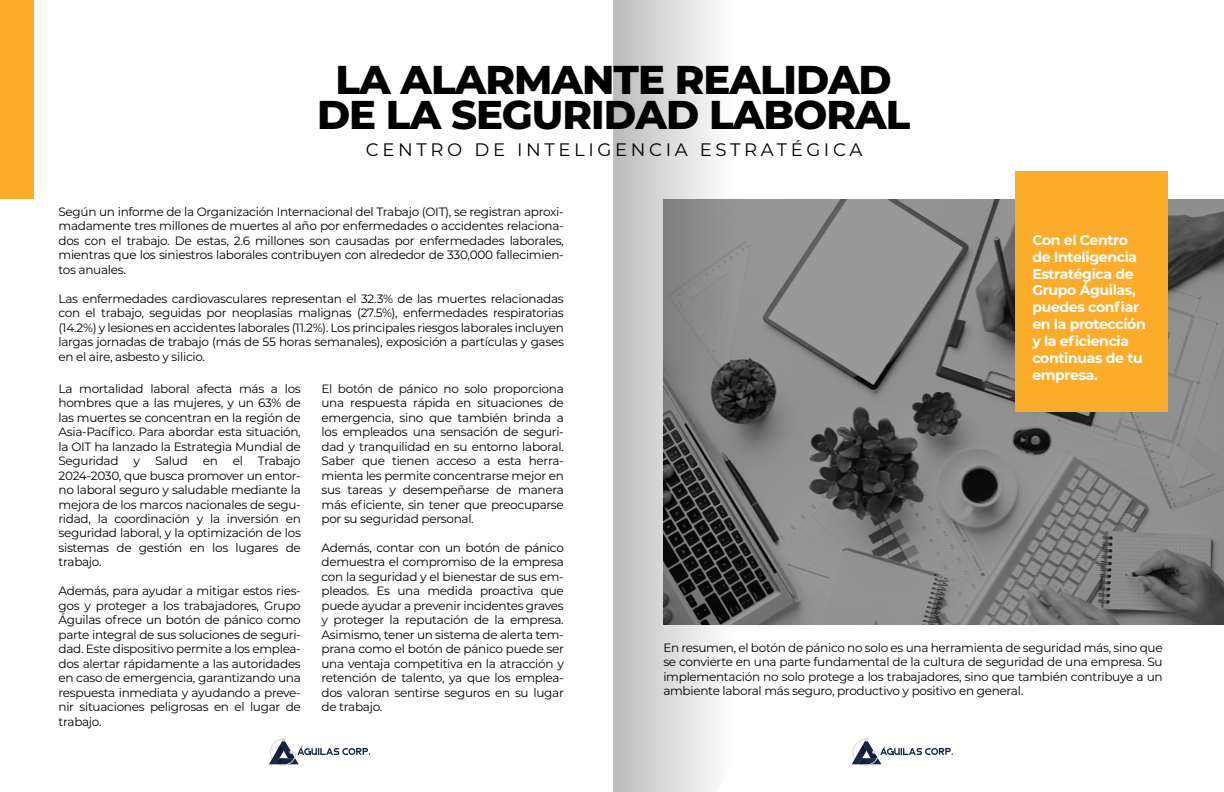
<style>
.page{position:relative;width:1224px;height:792px;background:#fff}
.page>*{position:absolute;margin:0;border:0;box-sizing:border-box;transform-origin:0 0}
.t1{font:800 40.2px/35.2px "Montserrat";letter-spacing:-.025em;color:#000;text-align:center}
.t2{font:18.1px "Montserrat";letter-spacing:.2em;color:#000}
.t3{font:700 14.1px/16.9px "Montserrat";letter-spacing:-.025em;color:#fff}
.t4{font:12.1px/14.5px "Montserrat";letter-spacing:-.025em;color:#000;text-align:justify}
</style>
<div class="page">
<div style="left:0;top:0;width:33px;height:199px;background:#fbac2a"></div>
<svg style="left:736px;top:199px;width:488px;height:426px;background:#7b7b7b"></svg>
<div style="left:1015px;top:172px;width:153px;height:240px;background:#fbac2a"></div>
<svg style="left:613px;top:0;width:123px;height:792px;background:#b1b2b2"></svg>
<svg style="left:269px;top:738px;width:101px;height:28px"></svg>
<svg style="left:852px;top:738px;width:101px;height:28px"></svg>
<h1 class="t1" style="left:317px;top:60px;width:595px">LA ALARMANTE REALIDAD<br>DE LA SEGURIDAD LABORAL</h1>
<h2 class="t2" style="left:366px;top:137px;width:498px">CENTRO DE INTELIGENCIA ESTRATÉGICA</h2>
<p class="t4" style="left:59px;top:204px;width:507px">Según un informe de la Organización Internacional del Trabajo (OIT), se registran aproxi&shy;madamente tres millones de muertes al año por enfermedades o accidentes relaciona&shy;dos con el trabajo. De estas, 2.6 millones son causadas por enfermedades laborales, mientras que los siniestros laborales contribuyen con alrededor de 330,000 fallecimien&shy;tos anuales.</p>
<p class="t4" style="left:59px;top:291px;width:507px">Las enfermedades cardiovasculares representan el 32.3% de las muertes relacionadas con el trabajo, seguidas por neoplasias malignas (27.5%), enfermedades respiratorias (14.2%) y lesiones en accidentes laborales (11.2%). Los principales riesgos laborales incluyen largas jornadas de trabajo (más de 55 horas semanales), exposición a partículas y gases en el aire, asbesto y silicio.</p>
<p class="t4" style="left:59px;top:381px;width:244px">La mortalidad laboral afecta más a los hombres que a las mujeres, y un 63% de las muertes se concentran en la región de Asia-Pacífico. Para abordar esta situación, la OIT ha lanzado la Estrategia Mundial de Seguridad y Salud en el Trabajo 2024-2030, que busca promover un entor&shy;no laboral seguro y saludable mediante la mejora de los marcos nacionales de segu&shy;ridad, la coordinación y la inversión en seguridad laboral, y la optimización de los sistemas de gestión en los lugares de trabajo.</p>
<p class="t4" style="left:59px;top:583px;width:244px">Además, para ayudar a mitigar estos ries&shy;gos y proteger a los trabajadores, Grupo Águilas ofrece un botón de pánico como parte integral de sus soluciones de seguri&shy;dad. Este dispositivo permite a los emplea&shy;dos alertar rápidamente a las autoridades en caso de emergencia, garantizando una respuesta inmediata y ayudando a preve&shy;nir situaciones peligrosas en el lugar de trabajo.</p>
<p class="t4" style="left:322px;top:381px;width:244px">El botón de pánico no solo proporciona una respuesta rápida en situaciones de emergencia, sino que también brinda a los empleados una sensación de seguri&shy;dad y tranquilidad en su entorno laboral.<br>Saber que tienen acceso a esta herra&shy;mienta les permite concentrarse mejor en sus tareas y desempeñarse de manera más eficiente, sin tener que preocuparse por su seguridad personal.</p>
<p class="t4" style="left:322px;top:540px;width:244px">Además, contar con un botón de pánico demuestra el compromiso de la empresa con la seguridad y el bienestar de sus em&shy;pleados. Es una medida proactiva que puede ayudar a prevenir incidentes graves y proteger la reputación de la empresa.<br>Asimismo, tener un sistema de alerta tem&shy;prana como el botón de pánico puede ser una ventaja competitiva en la atracción y retención de talento, ya que los emplea&shy;dos valoran sentirse seguros en su lugar de trabajo.</p>
<p class="t3" style="left:1032px;top:231px;width:115px">Con el Centro de Inteligencia<br>Estratégica de<br>Grupo Águilas, puedes confiar en la protección y la eficiencia continuas de tu empresa.</p>
<p class="t4" style="left:663px;top:640px;width:501px">En resumen, el botón de pánico no solo es una herramienta de seguridad más, sino que se convierte en una parte fundamental de la cultura de seguridad de una empresa. Su implementación no solo protege a los trabajadores, sino que también contribuye a un ambiente laboral más seguro, productivo y positivo en general.</p>
</div>
